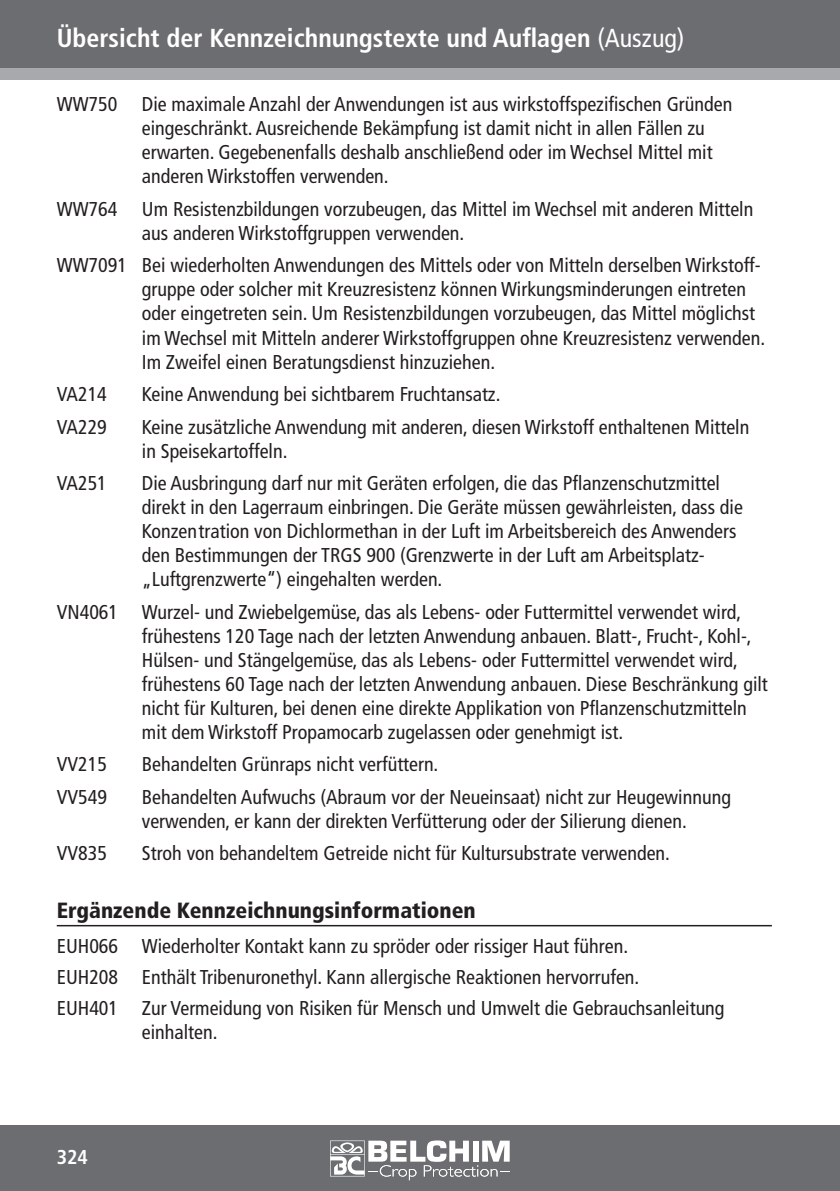
<style>
.page{position:relative;width:840px;height:1191px;background:#fff}
.page>*{position:absolute;margin:0;border:0;box-sizing:border-box;transform-origin:0 0}
.t1{font:700 condensed 26px "Frutiger";color:#fff}
.t2{font:900 condensed 22px "Frutiger";color:#231f20}
.t3{font:condensed 20px/24px "Frutiger";color:#231f20}
.t4{font:700 condensed 20px "Frutiger";color:#fff}
.s1{font-weight:400}
</style>
<div class="page">
<div style="left:0;top:0;width:839px;height:68px;background:#6c6d70"></div>
<div style="left:0;top:68px;width:839px;height:11px;background:#a8a9ad"></div>
<div style="left:0;top:1125px;width:839px;height:66px;background:#6c6d70"></div>
<svg style="left:330px;top:1140px;width:179px;height:40px"></svg>
<hr style="left:57px;top:925px;width:714px;height:1px;background:#231f20">
<h1 class="t1" style="left:57px;top:23px;width:628px">Übersicht der Kennzeichnungstexte und Auflagen <span class="s1">(Auszug)</span></h1>
<p class="t3" style="left:142px;top:93px;width:591px;text-indent:-85px">WW750 Die maximale Anzahl der Anwendungen ist aus wirkstoffspezifischen Gründen eingeschränkt. Ausreichende Bekämpfung ist damit nicht in allen Fällen zu erwarten. Gegebenenfalls deshalb anschließend oder im Wechsel Mittel mit anderen Wirkstoffen verwenden.</p>
<p class="t3" style="left:142px;top:197px;width:612px;text-indent:-85px">WW764 Um Resistenzbildungen vorzubeugen, das Mittel im Wechsel mit anderen Mitteln aus anderen Wirkstoffgruppen verwenden.</p>
<p class="t3" style="left:142px;top:254px;width:624px;text-indent:-85px">WW7091 Bei wiederholten Anwendungen des Mittels oder von Mitteln derselben Wirkstoff&shy;gruppe oder solcher mit Kreuzresistenz können Wirkungsminderungen eintreten oder eingetreten sein. Um Resistenzbildungen vorzubeugen, das Mittel möglichst im Wechsel mit Mitteln anderer Wirkstoffgruppen ohne Kreuzresistenz verwenden.<br>Im Zweifel einen Beratungsdienst hinzuziehen.</p>
<p class="t3" style="left:57px;top:382px;width:52px">VA214</p>
<p class="t3" style="left:142px;top:382px;width:360px">Keine Anwendung bei sichtbarem Fruchtansatz.</p>
<p class="t3" style="left:57px;top:415px;width:52px">VA229</p>
<p class="t3" style="left:142px;top:415px;width:608px">Keine zusätzliche Anwendung mit anderen, diesen Wirkstoff enthaltenen Mitteln in Speisekartoffeln.</p>
<p class="t3" style="left:57px;top:471px;width:52px">VA251</p>
<p class="t3" style="left:142px;top:471px;width:602px">Die Ausbringung darf nur mit Geräten erfolgen, die das Pflanzenschutzmittel direkt in den Lagerraum einbringen. Die Geräte müssen gewährleisten, dass die Konzentration von Dichlormethan in der Luft im Arbeitsbereich des Anwenders den Bestimmungen der TRGS 900 (Grenzwerte in der Luft am Arbeitsplatz-„Luftgrenzwerte“) eingehalten werden.</p>
<p class="t3" style="left:142px;top:600px;width:627px;text-indent:-85px">VN4061 Wurzel- und Zwiebelgemüse, das als Lebens- oder Futtermittel verwendet wird, frühestens 120 Tage nach der letzten Anwendung anbauen. Blatt-, Frucht-, Kohl-, Hülsen- und Stängelgemüse, das als Lebens- oder Futtermittel verwendet wird, frühestens 60 Tage nach der letzten Anwendung anbauen. Diese Beschränkung gilt nicht für Kulturen, bei denen eine direkte Applikation von Pflanzenschutzmitteln mit dem Wirkstoff Propamocarb zugelassen oder genehmigt ist.</p>
<p class="t3" style="left:57px;top:752px;width:52px">VV215</p>
<p class="t3" style="left:142px;top:752px;width:298px">Behandelten Grünraps nicht verfüttern.</p>
<p class="t3" style="left:57px;top:785px;width:52px">VV549</p>
<p class="t3" style="left:142px;top:785px;width:590px">Behandelten Aufwuchs (Abraum vor der Neueinsaat) nicht zur Heugewinnung verwenden, er kann der direkten Verfütterung oder der Silierung dienen.</p>
<p class="t3" style="left:57px;top:841px;width:52px">VV835</p>
<p class="t3" style="left:142px;top:841px;width:529px">Stroh von behandeltem Getreide nicht für Kultursubstrate verwenden.</p>
<p class="t2" style="left:57px;top:897px;width:420px">Ergänzende Kennzeichnungsinformationen</p>
<p class="t3" style="left:57px;top:931px;width:669px;line-height:31px">EUH066 Wiederholter Kontakt kann zu spröder oder rissiger Haut führen.<br>EUH208 Enthält Tribenuronethyl. Kann allergische Reaktionen hervorrufen.<br>EUH401 Zur Vermeidung von Risiken für Mensch und Umwelt die Gebrauchsanleitung</p>
<p class="t3" style="left:142px;top:1020px;width:77px">einhalten.</p>
<p class="t4" style="left:57px;top:1145px;width:33px">324</p>
</div>
